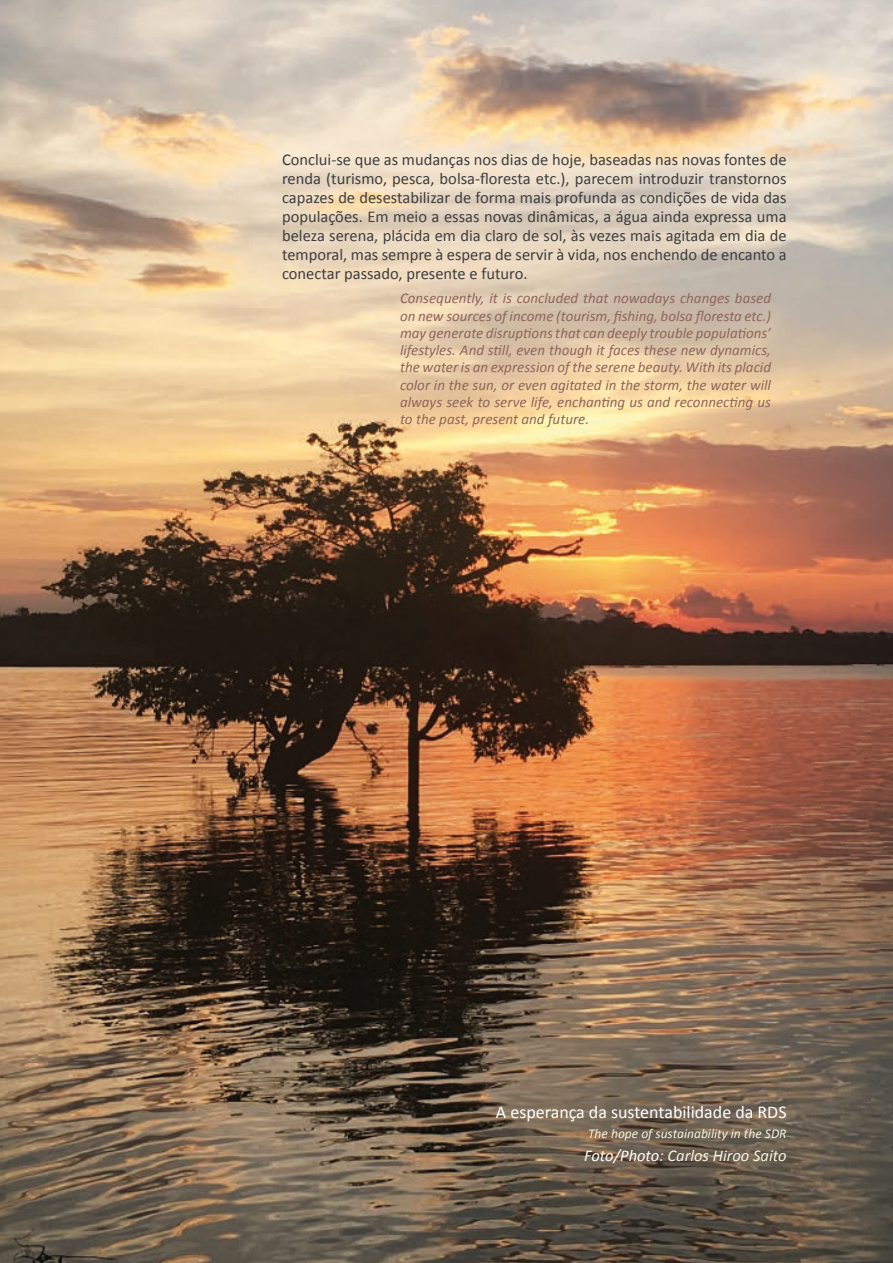
<style>
.page{position:relative;width:893px;height:1263px;background:#fff}
.page>*{position:absolute;margin:0;border:0;box-sizing:border-box;transform-origin:0 0}
.t1{font:18px "Calibri";color:#fff}
.t2{font:16.5px/19px "Calibri";color:#3e3e40;text-align:justify}
.t3{font:italic 16.5px "Calibri";color:#f7f3e2}
.t4{font:italic 15px/17.2px "Calibri";color:#8f665d;text-align:justify}
.t5{font:italic 13.5px "Calibri";color:#f6f2df}
.s1{color:#fff}
</style>
<div class="page">
<img style="left:0;top:0;width:893px;height:1263px">
<hr style="left:892px;top:840px;width:1px;height:423px;background:#fff">
<p class="t2" style="left:282px;top:151px;width:506px">Conclui-se que as mudanças nos dias de hoje, baseadas nas novas fontes de renda (turismo, pesca, bolsa-floresta etc.), parecem introduzir transtornos capazes de desestabilizar de forma mais profunda as condições de vida das populações. Em meio a essas novas dinâmicas, a água ainda expressa uma beleza serena, plácida em dia claro de sol, às vezes mais agitada em dia de temporal, mas sempre à espera de servir à vida, nos enchendo de encanto a conectar passado, presente e futuro.</p>
<p class="t4" style="left:400px;top:289px;width:372px">Consequently, it is concluded that nowadays changes based on new sources of income (tourism, fishing, bolsa floresta etc.) may generate disruptions that can deeply trouble populations’ lifestyles. And still, even though it faces these new dynamics, the water is an expression of the serene beauty. With its placid color in the sun, or even agitated in the storm, the water will always seek to serve life, enchanting us and reconnecting us to the past, present and future.</p>
<p class="t1" style="left:496px;top:1101px;width:292px">A esperança da sustentabilidade da RDS</p>
<p class="t5" style="left:588px;top:1124px;width:200px">The hope of sustainability in the SDR</p>
<p class="t3" style="left:584px;top:1144px;width:204px"><span class="s1">Foto/Photo</span>: Carlos Hiroo Saito</p>
</div>
